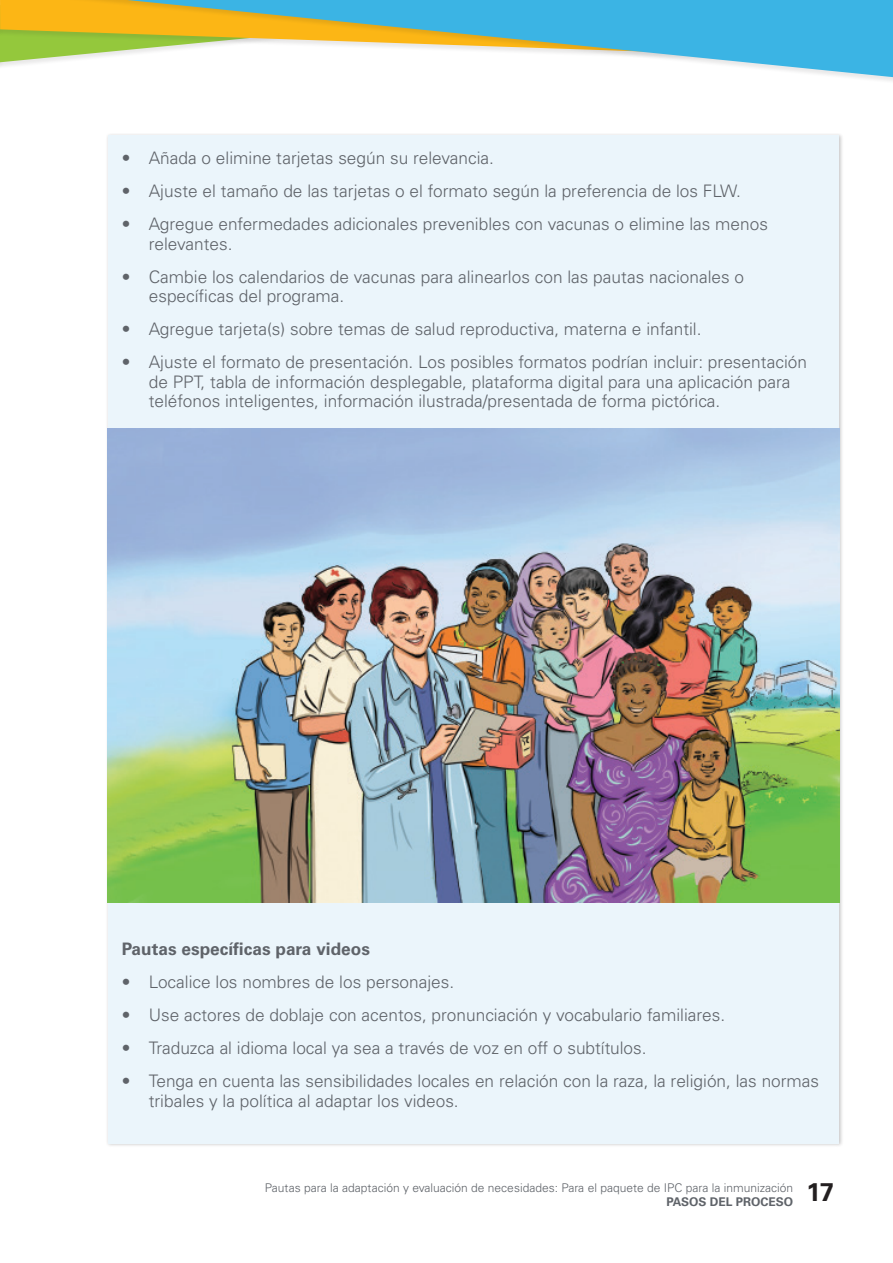
<style>
.page{position:relative;width:893px;height:1263px;background:#fff}
.page>*{position:absolute;margin:0;border:0;box-sizing:border-box;transform-origin:0 0}
.t1{font:300 17.25px/19.5px "Univers LT Std";color:#5f6369}
.t2{font:700 17.25px "Univers LT Std";color:#5f6369}
.t3{font:300 12px "Univers LT Std";color:#5f6369}
.t4{font:700 12px "Univers LT Std";color:#5f6369}
.s1{font-weight:700;font-size:25.5px;color:#231f20}
</style>
<div class="page">
<svg style="left:0;top:0;width:893px;height:78px"></svg>
<div style="left:108px;top:135px;width:731px;height:1008px;background:#ebf5fb"></div>
<img style="left:107px;top:428px;width:733px;height:474px">
<p class="t1" style="left:122px;top:148px;width:374px">• Añada o elimine tarjetas según su relevancia.</p>
<p class="t1" style="left:122px;top:181px;width:621px">• Ajuste el tamaño de las tarjetas o el formato según la preferencia de los FLW.</p>
<p class="t1" style="left:149px;top:214px;width:621px;text-indent:-27px">• Agregue enfermedades adicionales prevenibles con vacunas o elimine las menos relevantes.</p>
<p class="t1" style="left:149px;top:267px;width:597px;text-indent:-27px">• Cambie los calendarios de vacunas para alinearlos con las pautas nacionales o específicas del programa.</p>
<p class="t1" style="left:122px;top:319px;width:581px">• Agregue tarjeta(s) sobre temas de salud reproductiva, materna e infantil.</p>
<p class="t1" style="left:149px;top:352px;width:660px;text-indent:-27px">• Ajuste el formato de presentación. Los posibles formatos podrían incluir: presentación de PPT, tabla de información desplegable, plataforma digital para una aplicación para teléfonos inteligentes, información ilustrada/presentada de forma pictórica.</p>
<p class="t2" style="left:122px;top:939px;width:250px">Pautas específicas para videos</p>
<p class="t1" style="left:122px;top:972px;width:334px">• Localice los nombres de los personajes.</p>
<p class="t1" style="left:122px;top:1005px;width:605px">• Use actores de doblaje con acentos, pronunciación y vocabulario familiares.</p>
<p class="t1" style="left:122px;top:1038px;width:526px">• Traduzca al idioma local ya sea a través de voz en off o subtítulos.</p>
<p class="t1" style="left:149px;top:1071px;width:672px;text-indent:-27px">• Tenga en cuenta las sensibilidades locales en relación con la raza, la religión, las normas tribales y la política al adaptar los videos.</p>
<p class="t3" style="left:265px;top:1180px;width:571px">Pautas para la adaptación y evaluación de necesidades: Para el paquete de IPC para la inmunización <span class="s1">17</span></p>
<p class="t4" style="left:667px;top:1195px;width:128px">PASOS DEL PROCESO</p>
</div>
